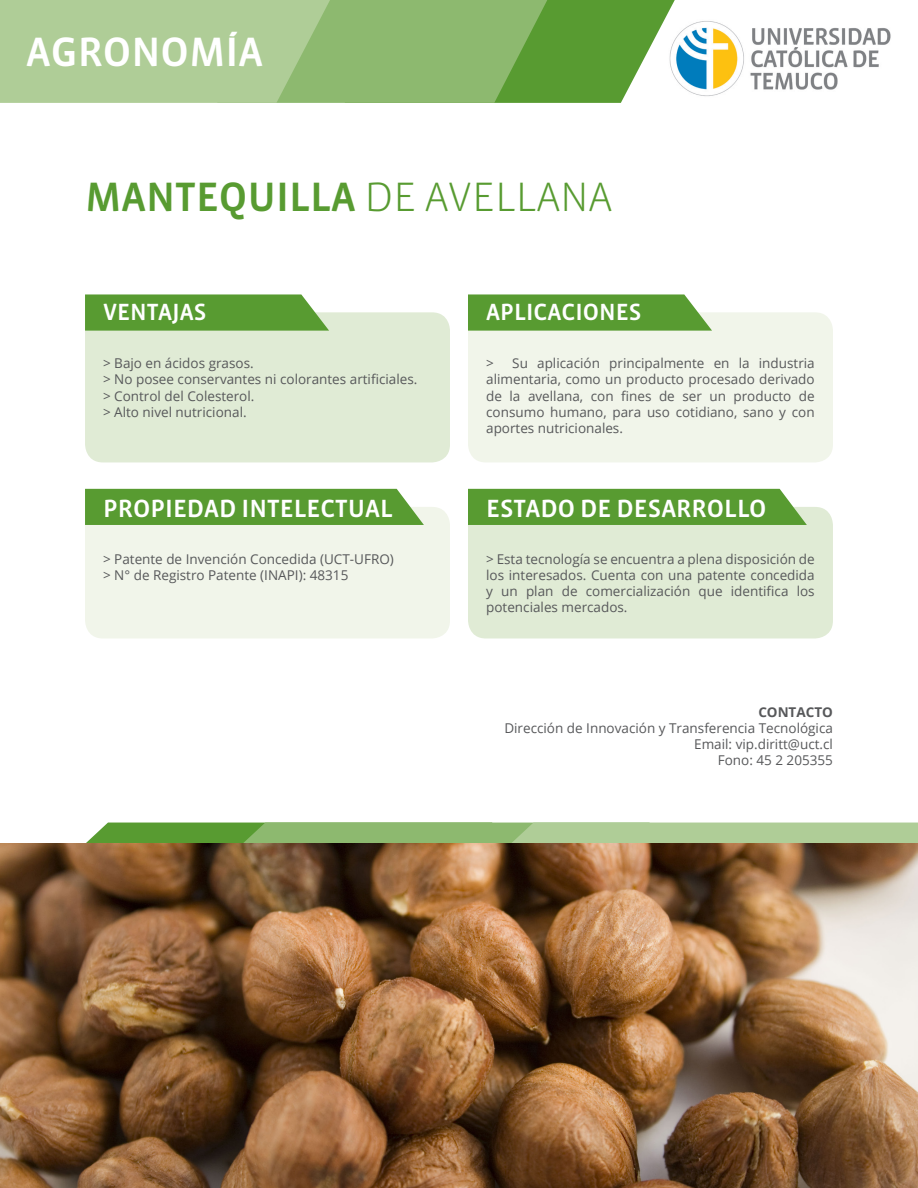
<style>
.page{position:relative;width:918px;height:1188px;background:#fff}
.page>*{position:absolute;margin:0;border:0;box-sizing:border-box;transform-origin:0 0}
.t1{font:42px "Vista Sans Med";color:#589b31}
.t2{font:42px "Vista Sans Med";color:#fff}
.t3{font:25.5px "Vista Sans Med";color:#fff}
.t4{font:24px "Vista Sans Med";color:#fff}
.t5{font:13.5px/16.2px "Open Sans";color:#57585a;text-align:justify}
.t6{font:700 13.5px "Open Sans";color:#57585a}
.s1{font-family:"Vista Sans";font-weight:300}
</style>
<div class="page">
<div style="left:85px;top:312px;width:365px;height:150px;background:#e0ebd5;border-radius:18px"></div>
<div style="left:85px;top:507px;width:365px;height:131px;background:#f1f5ea;border-radius:18px"></div>
<div style="left:468px;top:312px;width:365px;height:150px;background:#f1f5ea;border-radius:18px"></div>
<div style="left:468px;top:507px;width:365px;height:131px;background:#e0ebd5;border-radius:18px"></div>
<svg style="left:0;top:0;width:675px;height:103px;background:#96be7a"></svg>
<svg style="left:85px;top:823px;width:833px;height:21px;background:#93b975"></svg>
<svg style="left:85px;top:294px;width:244px;height:37px;background:#64a23f"></svg>
<div style="left:85px;top:489px;width:339px;height:36px;background:#589b31"></div>
<div style="left:468px;top:489px;width:339px;height:36px;background:#589b31"></div>
<svg style="left:468px;top:294px;width:244px;height:37px;background:#64a240"></svg>
<img style="left:668px;top:20px;width:223px;height:78px">
<img style="left:0;top:844px;width:918px;height:344px">
<p class="t2" style="left:26px;top:31px;width:238px">AGRONOMÍA</p>
<p class="t1" style="left:85px;top:176px;width:529px">MANTEQUILLA <span class="s1">DE AVELLANA</span></p>
<p class="t4" style="left:103px;top:300px;width:105px">VENTAJAS</p>
<p class="t4" style="left:486px;top:300px;width:157px">APLICACIONES</p>
<p class="t5" style="left:103px;top:355px;width:152px">&gt; Bajo en ácidos grasos.</p>
<p class="t5" style="left:103px;top:371px;width:316px">&gt; No posee conservantes ni colorantes artificiales.</p>
<p class="t5" style="left:103px;top:387px;width:153px">&gt; Control del Colesterol.</p>
<p class="t5" style="left:103px;top:403px;width:145px">&gt; Alto nivel nutricional.</p>
<p class="t5" style="left:486px;top:355px;width:330px">&gt; Su aplicación principalmente en la industria alimentaria, como un producto procesado derivado de la avellana, con fines de ser un producto de consumo humano, para uso cotidiano, sano y con aportes nutricionales.</p>
<p class="t3" style="left:103px;top:495px;width:291px">PROPIEDAD INTELECTUAL</p>
<p class="t3" style="left:486px;top:495px;width:282px">ESTADO DE DESARROLLO</p>
<p class="t5" style="left:103px;top:550px;width:292px">&gt; Patente de Invención Concedida (UCT-UFRO)</p>
<p class="t5" style="left:103px;top:566px;width:247px">&gt; N° de Registro Patente (INAPI): 48315</p>
<p class="t5" style="left:486px;top:550px;width:330px">&gt; Esta tecnología se encuentra a plena disposición de los interesados. Cuenta con una patente concedida y un plan de comercialización que identifica los potenciales mercados.</p>
<p class="t6" style="left:758px;top:702px;width:76px">CONTACTO</p>
<p class="t5" style="left:504px;top:719px;width:330px">Dirección de Innovación y Transferencia Tecnológica</p>
<p class="t5" style="left:694px;top:736px;width:140px">Email: vip.diritt@uct.cl</p>
<p class="t5" style="left:718px;top:752px;width:117px">Fono: 45 2 205355</p>
</div>
